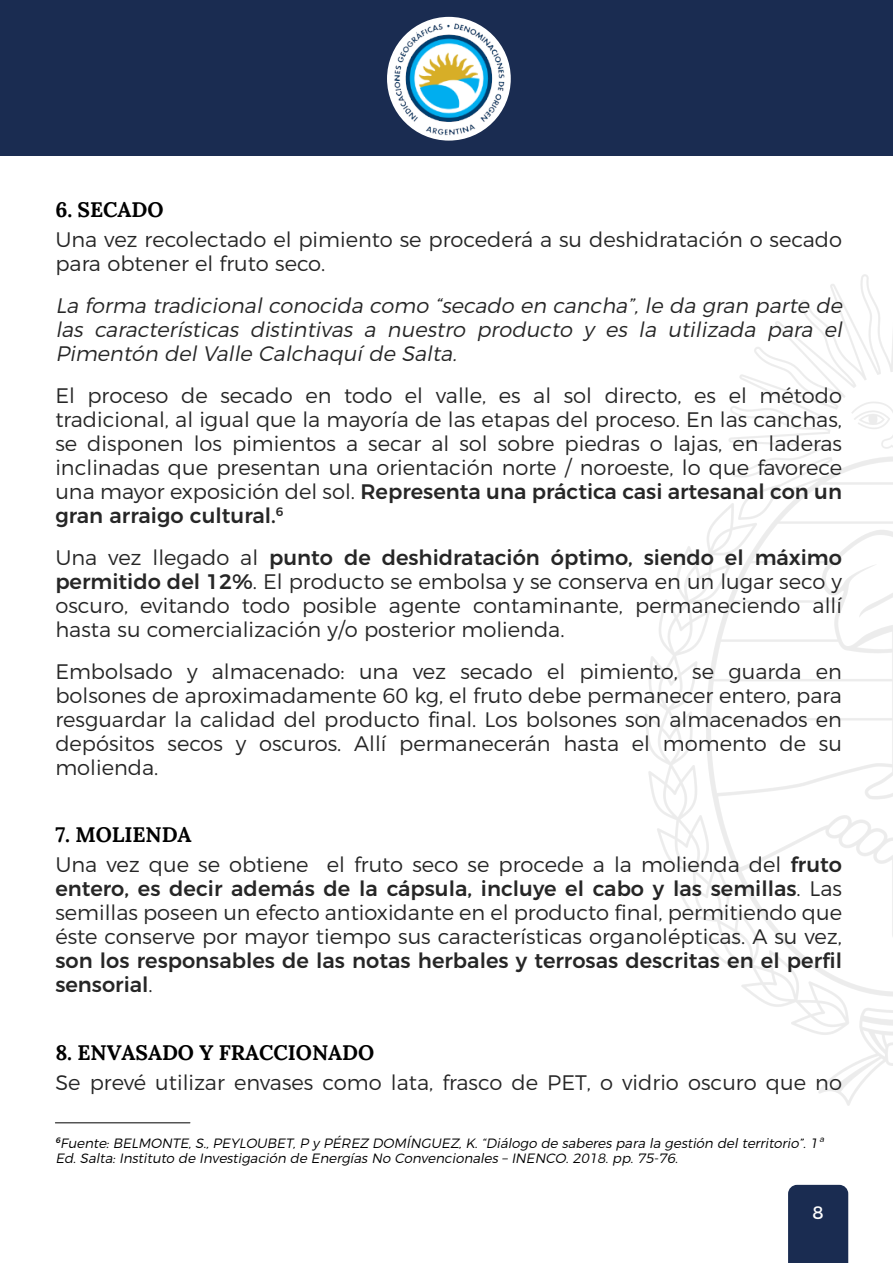
<style>
.page{position:relative;width:893px;height:1263px;background:#fff}
.page>*{position:absolute;margin:0;border:0;box-sizing:border-box;transform-origin:0 0}
.t1{font:300 21px "Montserrat";color:#262626}
.t2{font:500 21px "Montserrat";color:#262626}
.t3{font:italic 300 21px "Montserrat";color:#262626}
.t4{font:700 21px "Lora";letter-spacing:-.005em;color:#000}
.t5{font:18px "Montserrat";color:#fff}
.t6{font:italic 300 13.5px "Montserrat";color:#000}
.t7{font:500 12.3px "Montserrat";color:#262626}
.t8{font:italic 500 7.8px "Montserrat";color:#000}
.s1{font-weight:300}
.s2{font-weight:500}
</style>
<div class="page">
<div style="left:788px;top:1185px;width:60px;height:78px;background:#1a2c51"></div>
<div style="left:0;top:0;width:893px;height:156px;background:#1a2c51"></div>
<img style="left:387px;top:21px;width:124px;height:115px">
<hr style="left:55px;top:1122px;width:135px;height:1px;background:#000">
<p class="t4" style="left:55px;top:196px;width:110px">6. SECADO</p>
<p class="t1" style="left:55px;top:226px;width:788px">Una vez recolectado el pimiento se procederá a su deshidratación o secado</p>
<p class="t1" style="left:55px;top:250px;width:272px">para obtener el fruto seco.</p>
<p class="t3" style="left:55px;top:292px;width:793px">La forma tradicional conocida como “secado en cancha”, le da gran parte de</p>
<p class="t3" style="left:55px;top:316px;width:793px">las características distintivas a nuestro producto y es la utilizada para el</p>
<p class="t3" style="left:55px;top:340px;width:407px">Pimentón del Valle Calchaquí de Salta.</p>
<p class="t1" style="left:55px;top:382px;width:788px">El proceso de secado en todo el valle, es al sol directo, es el método</p>
<p class="t1" style="left:55px;top:406px;width:788px">tradicional, al igual que la mayoría de las etapas del proceso. En las canchas,</p>
<p class="t1" style="left:55px;top:430px;width:788px">se disponen los pimientos a secar al sol sobre piedras o lajas, en laderas</p>
<p class="t1" style="left:55px;top:454px;width:788px">inclinadas que presentan una orientación norte / noroeste, lo que favorece</p>
<p class="t2" style="left:55px;top:478px;width:788px"><span class="s1">una mayor exposición del sol.</span> Representa una práctica casi artesanal con un</p>
<p class="t2" style="left:55px;top:502px;width:222px">gran arraigo cultural.</p>
<p class="t7" style="left:276px;top:504px;width:9px">6</p>
<p class="t1" style="left:55px;top:544px;width:204px">Una vez llegado al</p>
<p class="t2" style="left:269px;top:544px;width:574px">punto de deshidratación óptimo, siendo el máximo</p>
<p class="t1" style="left:55px;top:568px;width:788px"><span class="s2">permitido del 12%</span>. El producto se embolsa y se conserva en un lugar seco y</p>
<p class="t1" style="left:55px;top:592px;width:788px">oscuro, evitando todo posible agente contaminante, permaneciendo allí</p>
<p class="t1" style="left:55px;top:616px;width:511px">hasta su comercialización y/o posterior molienda.</p>
<p class="t1" style="left:55px;top:658px;width:788px">Embolsado y almacenado: una vez secado el pimiento, se guarda en</p>
<p class="t1" style="left:55px;top:682px;width:788px">bolsones de aproximadamente 60 kg, el fruto debe permanecer entero, para</p>
<p class="t1" style="left:55px;top:706px;width:788px">resguardar la calidad del producto final. Los bolsones son almacenados en</p>
<p class="t1" style="left:55px;top:730px;width:788px">depósitos secos y oscuros. Allí permanecerán hasta el momento de su</p>
<p class="t1" style="left:55px;top:754px;width:105px">molienda.</p>
<p class="t4" style="left:55px;top:821px;width:138px">7. MOLIENDA</p>
<p class="t1" style="left:55px;top:852px;width:788px">Una vez que se obtiene el fruto seco se procede a la molienda del <span class="s2">fruto</span></p>
<p class="t2" style="left:55px;top:876px;width:788px">entero, es decir además de la cápsula, incluye el cabo y las semillas<span class="s1">. Las</span></p>
<p class="t1" style="left:55px;top:900px;width:788px">semillas poseen un efecto antioxidante en el producto final, permitiendo que</p>
<p class="t1" style="left:55px;top:924px;width:788px">éste conserve por mayor tiempo sus características organolépticas. A su vez,</p>
<p class="t2" style="left:55px;top:948px;width:788px">son los responsables de las notas herbales y terrosas descritas en el perfil</p>
<p class="t2" style="left:55px;top:972px;width:99px">sensorial<span class="s1">.</span></p>
<p class="t4" style="left:55px;top:1039px;width:320px">8. ENVASADO Y FRACCIONADO</p>
<p class="t1" style="left:55px;top:1069px;width:788px">Se prevé utilizar envases como lata, frasco de PET, o vidrio oscuro que no</p>
<p class="t8" style="left:55px;top:1136px;width:8px">6</p>
<p class="t6" style="left:60px;top:1135px;width:767px">Fuente: BELMONTE, S., PEYLOUBET, P y PÉREZ DOMÍNGUEZ, K. “Diálogo de saberes para la gestión del territorio”. 1ª</p>
<p class="t6" style="left:55px;top:1150px;width:627px">Ed. Salta: Instituto de Investigación de Energías No Convencionales – INENCO. 2018. pp. 75-76.</p>
<p class="t5" style="left:813px;top:1201px;width:13px">8</p>
</div>
